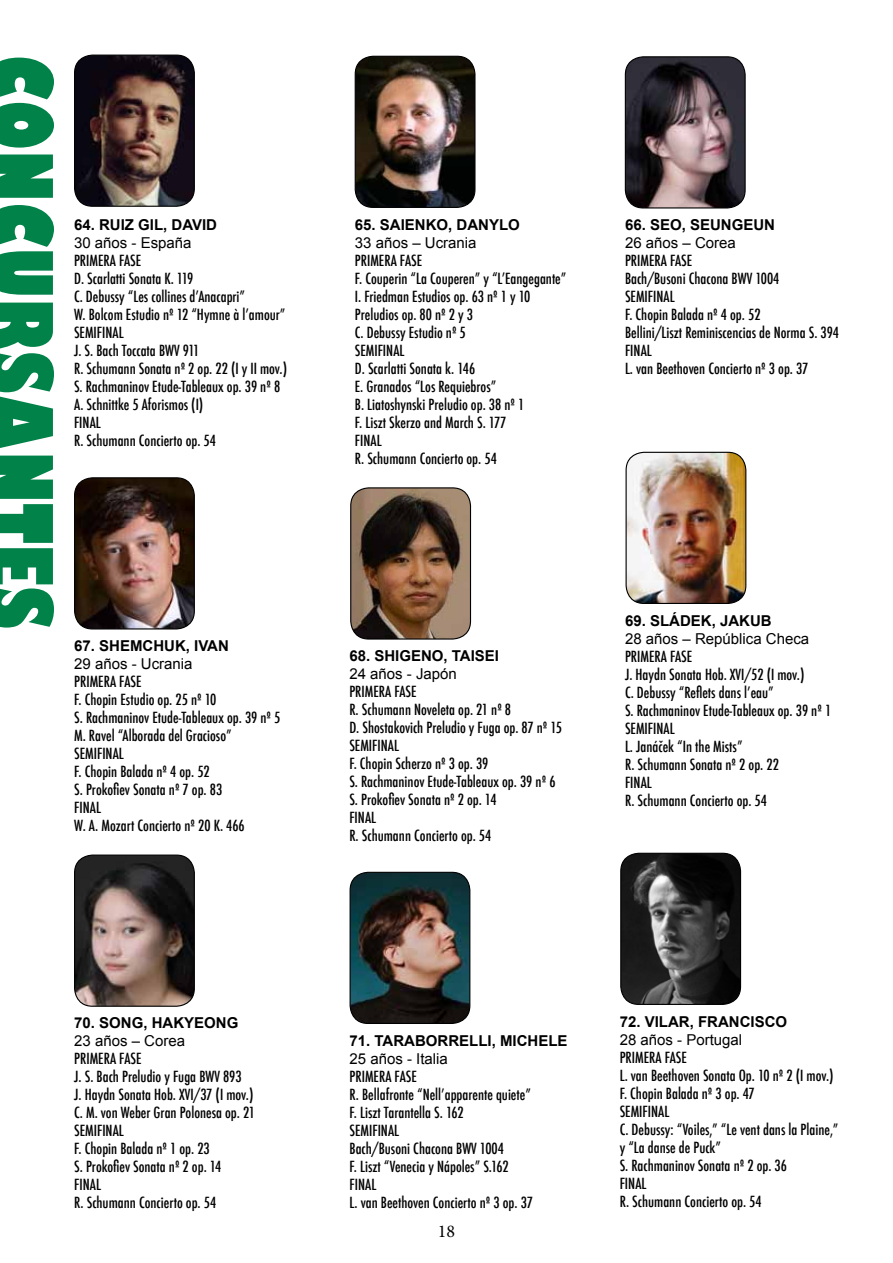
<style>
.page{position:relative;width:893px;height:1263px;background:#fff}
.page>*{position:absolute;margin:0;border:0;box-sizing:border-box;transform-origin:0 0}
.t1{font:800 90px "Gill Sans";color:#008249;scale:.65 1}
.t2{font:18px "Minion Pro";color:#000}
.t3{font:500 condensed 15px/18px "Futura";color:#000}
.t4{font:700 15px "Arial";color:#000}
.t5{font:15px "Arial";color:#000}
</style>
<div class="page">
<img style="left:355px;top:56px;width:120px;height:151px">
<div style="left:355px;top:56px;width:120px;height:152px;border:1px solid #000;border-radius:18px"></div>
<img style="left:625px;top:57px;width:120px;height:151px">
<div style="left:625px;top:56px;width:121px;height:152px;border:1px solid #000;border-radius:18px"></div>
<img style="left:351px;top:488px;width:119px;height:151px">
<div style="left:350px;top:487px;width:121px;height:153px;border:1px solid #000;border-radius:18px"></div>
<img style="left:75px;top:856px;width:119px;height:150px">
<div style="left:74px;top:854px;width:121px;height:153px;border:1px solid #000;border-radius:18px"></div>
<img style="left:621px;top:853px;width:119px;height:151px">
<div style="left:620px;top:853px;width:121px;height:152px;border:1px solid #000;border-radius:18px"></div>
<img style="left:75px;top:478px;width:119px;height:151px">
<div style="left:74px;top:477px;width:121px;height:152px;border:1px solid #000;border-radius:18px"></div>
<img style="left:626px;top:452px;width:120px;height:151px">
<div style="left:625px;top:452px;width:121px;height:152px;border:1px solid #000;border-radius:18px"></div>
<img style="left:75px;top:55px;width:119px;height:151px">
<div style="left:74px;top:55px;width:121px;height:152px;border:1px solid #000;border-radius:18px"></div>
<img style="left:350px;top:872px;width:120px;height:151px">
<div style="left:350px;top:872px;width:120px;height:152px;border:1px solid #000;border-radius:18px"></div>
<h1 class="t1" style="left:75px;top:55px;width:885px;rotate:90deg">CONCURSANTES</h1>
<p class="t4" style="left:74px;top:214px;width:145px">64. RUIZ GIL, DAVID</p>
<p class="t5" style="left:74px;top:232px;width:119px">30 años - España</p>
<p class="t3" style="left:74px;top:251px;width:215px">PRIMERA FASE<br>D. Scarlatti Sonata K. 119<br>C. Debussy “Les collines d’Anacapri”<br>W. Bolcom Estudio nº 12 “Hymne à l’amour”<br>SEMIFINAL<br>J. S. Bach Toccata BWV 911<br>R. Schumann Sonata nº 2 op. 22 (I y II mov.)<br>S. Rachmaninov Etude-Tableaux op. 39 nº 8<br>A. Schnittke 5 Aforismos (I)<br>FINAL<br>R. Schumann Concierto op. 54</p>
<p class="t4" style="left:74px;top:635px;width:156px">67. SHEMCHUK, IVAN</p>
<p class="t5" style="left:74px;top:653px;width:120px">29 años - Ucrania</p>
<p class="t3" style="left:74px;top:672px;width:208px">PRIMERA FASE<br>F. Chopin Estudio op. 25 nº 10<br>S. Rachmaninov Etude-Tableaux op. 39 nº 5<br>M. Ravel “Alborada del Gracioso”<br>SEMIFINAL<br>F. Chopin Balada nº 4 op. 52<br>S. Prokofiev Sonata nº 7 op. 83<br>FINAL<br>W. A. Mozart Concierto nº 20 K. 466</p>
<p class="t4" style="left:355px;top:214px;width:167px">65. SAIENKO, DANYLO</p>
<p class="t5" style="left:355px;top:232px;width:123px">33 años – Ucrania</p>
<p class="t3" style="left:355px;top:251px;width:213px">PRIMERA FASE<br>F. Couperin “La Couperen” y “L’Eangegante”<br>I. Friedman Estudios op. 63 nº 1 y 10<br>Preludios op. 80 nº 2 y 3<br>C. Debussy Estudio nº 5<br>SEMIFINAL<br>D. Scarlatti Sonata k. 146<br>E. Granados “Los Requiebros”<br>B. Liatoshynski Preludio op. 38 nº 1<br>F. Liszt Skerzo and March S. 177<br>FINAL<br>R. Schumann Concierto op. 54</p>
<p class="t4" style="left:349px;top:646px;width:151px">68. SHIGENO, TAISEI</p>
<p class="t5" style="left:349px;top:664px;width:109px">24 años - Japón</p>
<p class="t3" style="left:349px;top:683px;width:214px">PRIMERA FASE<br>R. Schumann Noveleta op. 21 nº 8<br>D. Shostakovich Preludio y Fuga op. 87 nº 15<br>SEMIFINAL<br>F. Chopin Scherzo nº 3 op. 39<br>S. Rachmaninov Etude-Tableaux op. 39 nº 6<br>S. Prokofiev Sonata nº 2 op. 14<br>FINAL<br>R. Schumann Concierto op. 54</p>
<p class="t4" style="left:625px;top:215px;width:152px">66. SEO, SEUNGEUN</p>
<p class="t5" style="left:625px;top:233px;width:112px">26 años – Corea</p>
<p class="t3" style="left:625px;top:252px;width:215px">PRIMERA FASE<br>Bach/Busoni Chacona BWV 1004<br>SEMIFINAL<br>F. Chopin Balada nº 4 op. 52<br>Bellini/Liszt Reminiscencias de Norma S. 394<br>FINAL<br>L. van Beethoven Concierto nº 3 op. 37</p>
<p class="t4" style="left:625px;top:610px;width:148px">69. SLÁDEK, JAKUB</p>
<p class="t5" style="left:625px;top:628px;width:186px">28 años – República Checa</p>
<p class="t3" style="left:625px;top:647px;width:208px">PRIMERA FASE<br>J. Haydn Sonata Hob. XVI/52 (I mov.)<br>C. Debussy “Reflets dans l’eau”<br>S. Rachmaninov Etude-Tableaux op. 39 nº 1<br>SEMIFINAL<br>L. Janáček “In the Mists”<br>R. Schumann Sonata nº 2 op. 22<br>FINAL<br>R. Schumann Concierto op. 54</p>
<p class="t4" style="left:74px;top:1013px;width:166px">70. SONG, HAKYEONG</p>
<p class="t5" style="left:74px;top:1031px;width:112px">23 años – Corea</p>
<p class="t3" style="left:74px;top:1050px;width:182px">PRIMERA FASE<br>J. S. Bach Preludio y Fuga BWV 893<br>J. Haydn Sonata Hob. XVI/37 (I mov.)<br>C. M. von Weber Gran Polonesa op. 21<br>SEMIFINAL<br>F. Chopin Balada nº 1 op. 23<br>S. Prokofiev Sonata nº 2 op. 14<br>FINAL<br>R. Schumann Concierto op. 54</p>
<p class="t4" style="left:350px;top:1031px;width:220px">71. TARABORRELLI, MICHELE</p>
<p class="t5" style="left:350px;top:1049px;width:100px">25 años - Italia</p>
<p class="t3" style="left:350px;top:1068px;width:185px">PRIMERA FASE<br>R. Bellafronte “Nell’apparente quiete”<br>F. Liszt Tarantella S. 162<br>SEMIFINAL<br>Bach/Busoni Chacona BWV 1004<br>F. Liszt “Venecia y Nápoles” S.162<br>FINAL<br>L. van Beethoven Concierto nº 3 op. 37</p>
<p class="t2" style="left:438px;top:1219px;width:19px">18</p>
<p class="t4" style="left:620px;top:1011px;width:169px">72. VILAR, FRANCISCO</p>
<p class="t5" style="left:620px;top:1030px;width:124px">28 años - Portugal</p>
<p class="t3" style="left:620px;top:1048px;width:220px">PRIMERA FASE<br>L. van Beethoven Sonata Op. 10 nº 2 (I mov.)<br>F. Chopin Balada nº 3 op. 47<br>SEMIFINAL<br>C. Debussy: “Voiles,” “Le vent dans la Plaine,” y “La danse de Puck”<br>S. Rachmaninov Sonata nº 2 op. 36<br>FINAL<br>R. Schumann Concierto op. 54</p>
</div>
